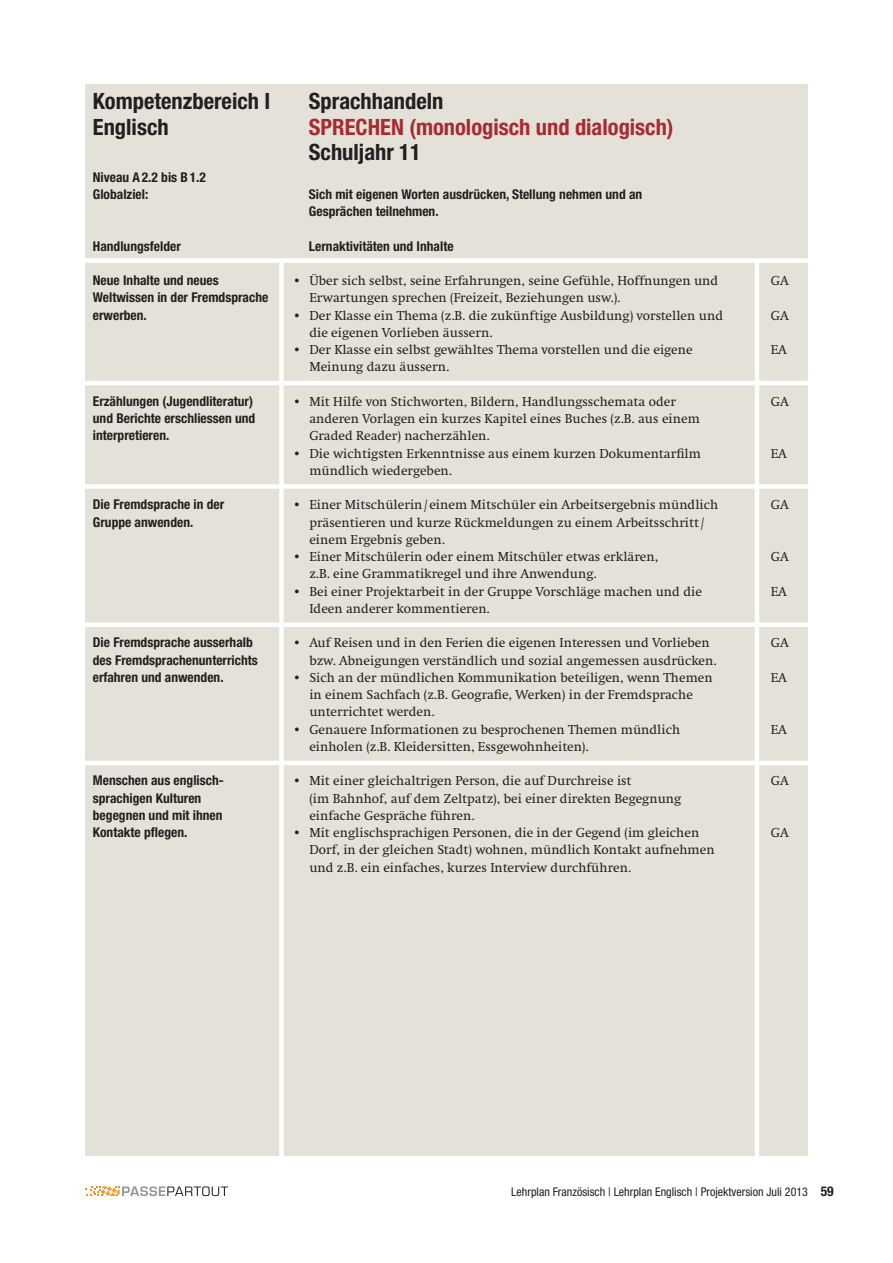
<style>
.page{position:relative;width:893px;height:1263px;background:#fff}
.page>*{position:absolute;margin:0;border:0;box-sizing:border-box;transform-origin:0 0}
.t1{font:700 condensed 22.5px "Helvetica Neue";color:#231f20}
.t2{font:700 condensed 22.5px "Helvetica Neue";color:#a72b30}
.t3{font:13.5px/17.2px "Swift";color:#231f20}
.t4{font:700 condensed 13.5px/17.2px "Helvetica Neue";color:#231f20}
.t5{font:condensed 12px "Helvetica Neue";color:#231f20}
.s1{font-weight:700;font-size:13.5px}
</style>
<div class="page">
<svg style="left:85px;top:1186px;width:143px;height:10px"></svg>
<div style="left:85px;top:85px;width:723px;height:1071px;background:#e3e1d8"></div>
<div style="left:0;top:258px;width:826px;height:5px;background:#fff"></div>
<div style="left:279px;top:260px;width:5px;height:915px;background:#fff"></div>
<hr style="left:755px;top:260px;width:4px;height:918px;background:#fff">
<hr style="left:0;top:381px;width:826px;height:4px;background:#fff">
<hr style="left:0;top:761px;width:826px;height:4px;background:#fff">
<div style="left:0;top:484px;width:826px;height:5px;background:#fff"></div>
<div style="left:0;top:622px;width:826px;height:5px;background:#fff"></div>
<h1 class="t1" style="left:93px;top:87px;width:179px">Kompetenzbereich I</h1>
<h1 class="t1" style="left:309px;top:87px;width:136px">Sprachhandeln</h1>
<h1 class="t1" style="left:93px;top:113px;width:77px">Englisch</h1>
<h1 class="t2" style="left:309px;top:113px;width:366px">SPRECHEN (monologisch und dialogisch)</h1>
<h1 class="t1" style="left:309px;top:138px;width:113px">Schuljahr 11</h1>
<p class="t4" style="left:93px;top:168px;width:114px">Niveau A2.2 bis B1.2<br>Globalziel:</p>
<p class="t4" style="left:309px;top:185px;width:335px">Sich mit eigenen Worten ausdrücken, Stellung nehmen und an<br>Gesprächen teilnehmen.</p>
<p class="t4" style="left:93px;top:237px;width:89px">Handlungsfelder</p>
<p class="t4" style="left:309px;top:237px;width:146px">Lernaktivitäten und Inhalte</p>
<p class="t4" style="left:93px;top:271px;width:177px">Neue Inhalte und neues<br>Weltwissen in der Fremdsprache erwerben.</p>
<p class="t3" style="left:309px;top:272px;width:410px;text-indent:-17px">• Über sich selbst, seine Erfahrungen, seine Gefühle, Hoffnungen und<br>Erwartungen sprechen (Freizeit, Beziehungen usw.).</p>
<p class="t3" style="left:309px;top:307px;width:415px;text-indent:-17px">• Der Klasse ein Thema (z.B. die zukünftige Ausbildung) vorstellen und die eigenen Vorlieben äussern.</p>
<p class="t3" style="left:309px;top:341px;width:385px;text-indent:-17px">• Der Klasse ein selbst gewähltes Thema vorstellen und die eigene<br>Meinung dazu äussern.</p>
<p class="t3" style="left:309px;top:393px;width:392px;text-indent:-17px">• Mit Hilfe von Stichworten, Bildern, Handlungsschemata oder anderen Vorlagen ein kurzes Kapitel eines Buches (z.B. aus einem<br>Graded Reader) nacherzählen.</p>
<p class="t3" style="left:309px;top:445px;width:393px;text-indent:-17px">• Die wichtigsten Erkenntnisse aus einem kurzen Dokumentarfilm mündlich wiedergeben.</p>
<p class="t3" style="left:309px;top:497px;width:410px;text-indent:-17px">• Einer Mitschülerin/ einem Mitschüler ein Arbeitsergebnis mündlich präsentieren und kurze Rückmeldungen zu einem Arbeitsschritt/ einem Ergebnis geben.</p>
<p class="t3" style="left:309px;top:548px;width:350px;text-indent:-17px">• Einer Mitschülerin oder einem Mitschüler etwas erklären, z.B. eine Grammatikregel und ihre Anwendung.</p>
<p class="t3" style="left:309px;top:583px;width:394px;text-indent:-17px">• Bei einer Projektarbeit in der Gruppe Vorschläge machen und die<br>Ideen anderer kommentieren.</p>
<p class="t3" style="left:309px;top:635px;width:409px;text-indent:-17px">• Auf Reisen und in den Ferien die eigenen Interessen und Vorlieben bzw. Abneigungen verständlich und sozial angemessen ausdrücken.</p>
<p class="t3" style="left:309px;top:669px;width:405px;text-indent:-17px">• Sich an der mündlichen Kommunikation beteiligen, wenn Themen in einem Sachfach (z.B. Geografie, Werken) in der Fremdsprache unterrichtet werden.</p>
<p class="t3" style="left:309px;top:721px;width:372px;text-indent:-17px">• Genauere Informationen zu besprochenen Themen mündlich einholen (z.B. Kleidersitten, Essgewohnheiten).</p>
<p class="t3" style="left:309px;top:773px;width:373px;text-indent:-17px">• Mit einer gleichaltrigen Person, die auf Durchreise ist<br>(im Bahnhof, auf dem Zeltpatz), bei einer direkten Begegnung einfache Gespräche führen.</p>
<p class="t3" style="left:309px;top:824px;width:407px;text-indent:-17px">• Mit englischsprachigen Personen, die in der Gegend (im gleichen<br>Dorf, in der gleichen Stadt) wohnen, mündlich Kontakt aufnehmen und z.B. ein einfaches, kurzes Interview durchführen.</p>
<p class="t4" style="left:93px;top:392px;width:164px">Erzählungen (Jugendliteratur) und Berichte erschliessen und interpretieren.</p>
<p class="t4" style="left:93px;top:496px;width:133px">Die Fremdsprache in der<br>Gruppe anwenden.</p>
<p class="t4" style="left:93px;top:634px;width:166px">Die Fremdsprache ausserhalb des Fremdsprachenunterrichts erfahren und anwenden.</p>
<p class="t4" style="left:93px;top:772px;width:132px">Menschen aus englisch&shy;sprachigen Kulturen begegnen und mit ihnen<br>Kontakte pflegen.</p>
<p class="t3" style="left:771px;top:272px;width:19px">GA</p>
<p class="t3" style="left:771px;top:307px;width:19px">GA</p>
<p class="t3" style="left:771px;top:341px;width:18px">EA</p>
<p class="t3" style="left:771px;top:393px;width:19px">GA</p>
<p class="t3" style="left:771px;top:445px;width:18px">EA</p>
<p class="t3" style="left:771px;top:496px;width:19px">GA</p>
<p class="t3" style="left:771px;top:548px;width:19px">GA</p>
<p class="t3" style="left:771px;top:583px;width:18px">EA</p>
<p class="t3" style="left:771px;top:634px;width:19px">GA</p>
<p class="t3" style="left:771px;top:669px;width:18px">EA</p>
<p class="t3" style="left:771px;top:721px;width:18px">EA</p>
<p class="t3" style="left:771px;top:772px;width:19px">GA</p>
<p class="t3" style="left:771px;top:824px;width:19px">GA</p>
<p class="t5" style="left:511px;top:1185px;width:324px">Lehrplan Französisch | Lehrplan Englisch | Projektversion Juli 2013 <span class="s1">59</span></p>
</div>
